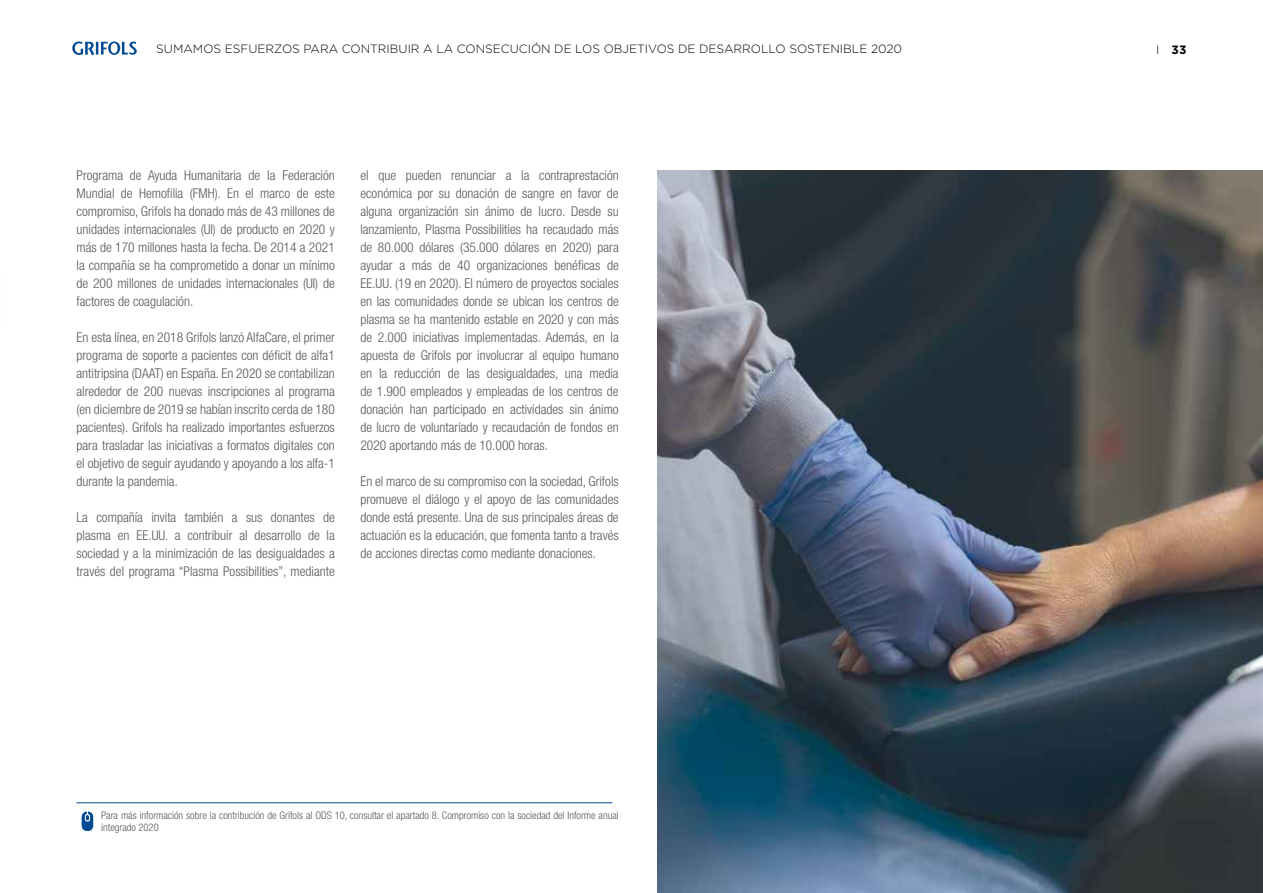
<style>
.page{position:relative;width:1263px;height:893px;background:#fff}
.page>*{position:absolute;margin:0;border:0;box-sizing:border-box;transform-origin:0 0}
.t1{font:300 condensed 13.5px/18px "Helvetica Neue LT Pro";color:#58585a;text-align:justify}
.t2{font:300 12px "Gotham";color:#000}
.t3{font:700 12px "Gotham";color:#000}
.t4{font:300 condensed 10.5px/12px "Helvetica Neue LT Pro";color:#58585a}
.s1{font-weight:300}
</style>
<div class="page">
<svg style="left:72px;top:41px;width:65px;height:14px"></svg>
<svg style="left:82px;top:812px;width:11px;height:19px"></svg>
<hr style="left:77px;top:802px;width:535px;height:1px;background:#024a93">
<img style="left:657px;top:170px;width:606px;height:723px">
<p class="t2" style="left:156px;top:42px;width:747px">SUMAMOS ESFUERZOS PARA CONTRIBUIR A LA CONSECUCIÓN DE LOS OBJETIVOS DE DESARROLLO SOSTENIBLE 2020</p>
<p class="t3" style="left:1156px;top:42px;width:32px"><span class="s1">I</span> 33</p>
<p class="t1" style="left:77px;top:166px;width:260px">Programa de Ayuda Humanitaria de la Federación Mundial de Hemofilia (FMH). En el marco de este compromiso, Grifols ha donado más de 43 millones de unidades internacionales (UI) de producto en 2020 y más de 170 millones hasta la fecha. De 2014 a 2021 la compañía se ha comprometido a donar un mínimo de 200 millones de unidades internacionales (UI) de factores de coagulación.</p>
<p class="t1" style="left:77px;top:328px;width:260px">En esta línea, en 2018 Grifols lanzó AlfaCare, el primer programa de soporte a pacientes con déficit de alfa1 antitripsina (DAAT) en España. En 2020 se contabilizan alrededor de 200 nuevas inscripciones al programa (en diciembre de 2019 se habían inscrito cerda de 180 pacientes). Grifols ha realizado importantes esfuerzos para trasladar las iniciativas a formatos digitales con el objetivo de seguir ayudando y apoyando a los alfa-1 durante la pandemia.</p>
<p class="t1" style="left:77px;top:508px;width:260px">La compañía invita también a sus donantes de plasma en EE.UU. a contribuir al desarrollo de la sociedad y a la minimización de las desigualdades a través del programa “Plasma Possibilities”, mediante</p>
<p class="t1" style="left:360px;top:166px;width:260px">el que pueden renunciar a la contraprestación económica por su donación de sangre en favor de alguna organización sin ánimo de lucro. Desde su lanzamiento, Plasma Possibilities ha recaudado más de 80.000 dólares (35.000 dólares en 2020) para ayudar a más de 40 organizaciones benéficas de EE.UU. (19 en 2020). El número de proyectos sociales en las comunidades donde se ubican los centros de plasma se ha mantenido estable en 2020 y con más de 2.000 iniciativas implementadas. Además, en la apuesta de Grifols por involucrar al equipo humano en la reducción de las desigualdades, una media de 1.900 empleados y empleadas de los centros de donación han participado en actividades sin ánimo de lucro de voluntariado y recaudación de fondos en 2020 aportando más de 10.000 horas.</p>
<p class="t1" style="left:360px;top:472px;width:260px">En el marco de su compromiso con la sociedad, Grifols promueve el diálogo y el apoyo de las comunidades donde está presente. Una de sus principales áreas de actuación es la educación, que fomenta tanto a través de acciones directas como mediante donaciones.</p>
<p class="t4" style="left:101px;top:810px;width:519px">Para más información sobre la contribución de Grifols al ODS 10, consultar el apartado 8. Compromiso con la sociedad del Informe anual integrado 2020</p>
</div>
